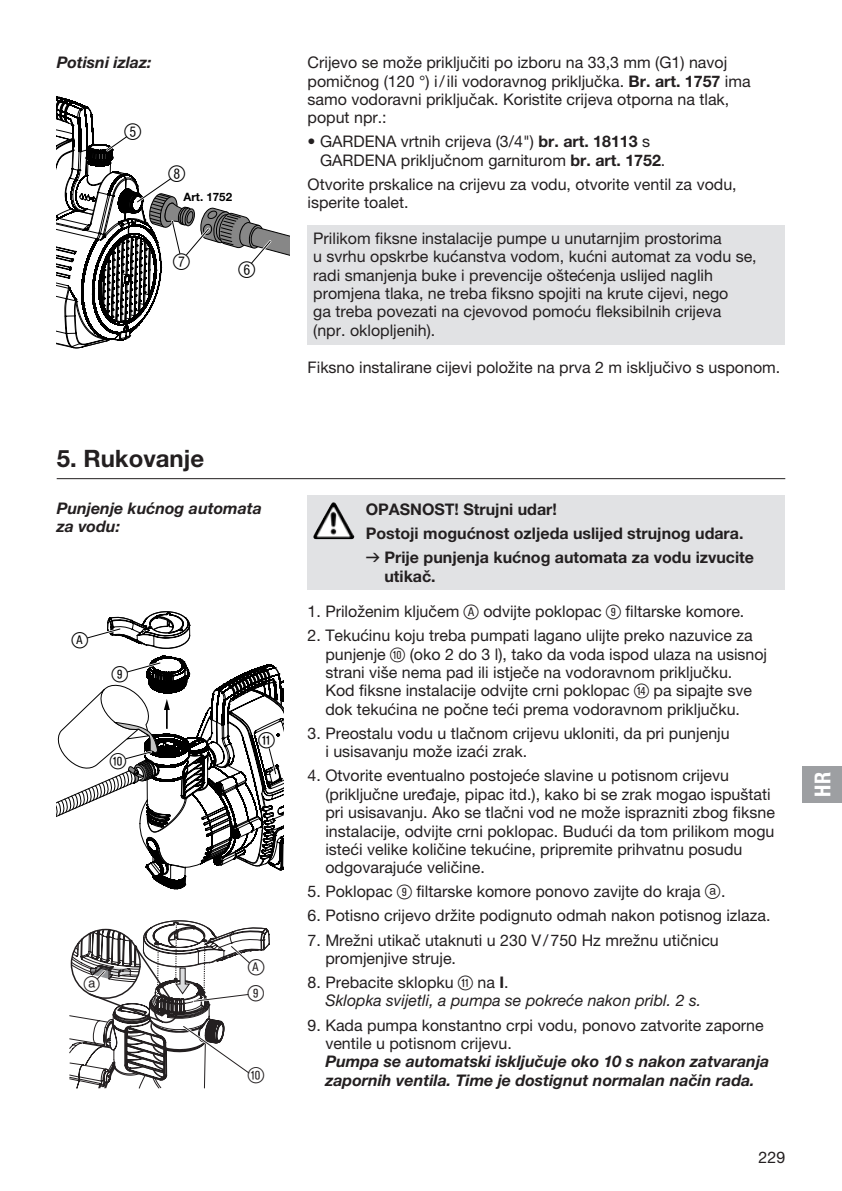
<style>
.page{position:relative;width:842px;height:1191px;background:#fff}
.page>*{position:absolute;margin:0;border:0;box-sizing:border-box;transform-origin:0 0}
.t1{font:700 24px "GARDENA Pro";color:#231f20}
.t2{font:22px "Ziffernim Kreisund Quadrat BQ";color:#000}
.t3{font:22px "Ziffern";color:#000}
.t4{font:22px "Ziffernim Kreisund Quadrat BQ";color:#231f20}
.t5{font:22px "GARDENA Pro Bo Cond";color:#fff}
.t6{font:21px "Ziffern";color:#231f20}
.t7{font:16px/18.4px "GARDENA Pro";color:#231f20}
.t8{font:italic 700 16px/18.4px "GARDENA Pro";color:#231f20}
.t9{font:700 16px/24px "GARDENA Pro";color:#231f20}
.t10{font:italic 16px/18.4px "GARDENA Pro";color:#231f20}
.t11{font:700 11.6px "GARDENA Pro";color:#000}
.s1{font-weight:700}
.s2{font-family:"Formdruck";font-weight:400}
.s3{font-family:"Ziffernim Kreisund Quadrat BQ";font-size:20px}
.s4{font-stretch:condensed;font-size:12px}
.s5{font-family:"Ziffern";font-size:20px}
.s6{font-style:normal}
.s7{font-family:"Ziffernim Kreisund Quadrat BQ";font-style:normal;font-size:20px}
.s8{font-weight:700;font-style:normal}
</style>
<div class="page">
<div style="left:802px;top:766px;width:40px;height:36px;background:#9d9fa2"></div>
<div style="left:308px;top:225px;width:477px;height:119px;background:#e1e2e4"></div>
<svg style="left:57px;top:96px;width:232px;height:253px"></svg>
<div style="left:308px;top:495px;width:477px;height:95px;background:#e1e2e4"></div>
<hr style="left:57px;top:478px;width:728px;height:1px;background:#231f20">
<svg style="left:57px;top:611px;width:226px;height:278px"></svg>
<svg style="left:69px;top:920px;width:201px;height:168px"></svg>
<img style="left:315px;top:502px;width:18px;height:31px">
<p class="t8" style="left:57px;top:53px;width:96px">Potisni izlaz:</p>
<h2 class="t3" style="left:125px;top:120px;width:19px">5</h2>
<h2 class="t3" style="left:169px;top:162px;width:19px">8</h2>
<p class="t11" style="left:184px;top:189px;width:50px">Art. 1752</p>
<h2 class="t3" style="left:173px;top:249px;width:19px">7</h2>
<h2 class="t3" style="left:238px;top:257px;width:19px">6</h2>
<h1 class="t1" style="left:57px;top:443px;width:149px">5. Rukovanje</h1>
<p class="t8" style="left:57px;top:498px;width:207px">Punjenje kućnog automata za vodu:</p>
<h2 class="t2" style="left:72px;top:628px;width:18px">ß<sup>A</sup></h2>
<h2 class="t2" style="left:112px;top:662px;width:18px">9</h2>
<h2 class="t2" style="left:110px;top:748px;width:18px">0</h2>
<h3 class="t6" style="left:84px;top:972px;width:18px">a</h3>
<h2 class="t2" style="left:259px;top:728px;width:18px">q</h2>
<h2 class="t4" style="left:248px;top:954px;width:18px">ß<sup>A</sup></h2>
<h2 class="t4" style="left:248px;top:980px;width:18px">9</h2>
<h2 class="t4" style="left:248px;top:1062px;width:18px">0</h2>
<p class="t7" style="left:308px;top:53px;width:445px">Crijevo se može priključiti po izboru na 33,3 mm (G1) navoj pomičnog (120 °) i/ili vodoravnog priključka. <span class="s1">Br. art. 1757</span> ima samo vodoravni priključak. Koristite crijeva otporna na tlak, poput npr.:</p>
<p class="t7" style="left:320px;top:132px;width:347px;text-indent:-12px">• GARDENA vrtnih crijeva (3/4") <span class="s1">br. art. 18113</span> s<br>GARDENA priključnom garniturom <span class="s1">br. art. 1752</span>.</p>
<p class="t7" style="left:308px;top:175px;width:431px">Otvorite prskalice na crijevu za vodu, otvorite ventil za vodu, isperite toalet.</p>
<p class="t7" style="left:313px;top:229px;width:445px">Prilikom fiksne instalacije pumpe u unutarnjim prostorima<br>u svrhu opskrbe kućanstva vodom, kućni automat za vodu se, radi smanjenja buke i prevencije oštećenja uslijed naglih promjena tlaka, ne treba fiksno spojiti na krute cijevi, nego<br>ga treba povezati na cjevovod pomoću fleksibilnih crijeva (npr. oklopljenih).</p>
<p class="t7" style="left:308px;top:358px;width:474px">Fiksno instalirane cijevi položite na prva 2 m isključivo s usponom.</p>
<p class="t9" style="left:366px;top:497px;width:390px">OPASNOST! Strujni udar!<br>Postoji mogućnost ozljeda uslijed strujnog udara. <span class="s2">v</span> Prije punjenja kućnog automata za vodu izvucite</p>
<p class="t9" style="left:384px;top:563px;width:53px">utikač.</p>
<p class="t7" style="left:308px;top:602px;width:438px">1. Priloženim ključem <span class="s3">ß</span><span class="s4">A</span> odvijte poklopac <span class="s3">9</span> filtarske komore.</p>
<p class="t7" style="left:325px;top:626px;width:443px;text-indent:-18px">2. Tekućinu koju treba pumpati lagano ulijte preko nazuvice za punjenje <span class="s3">0</span> (oko 2 do 3 l), tako da voda ispod ulaza na usisnoj strani više nema pad ili istječe na vodoravnom priključku.<br>Kod fiksne instalacije odvijte crni poklopac <span class="s3">r</span> pa sipajte sve dok tekućina ne počne teći prema vodoravnom priključku.</p>
<p class="t7" style="left:325px;top:723px;width:406px;text-indent:-18px">3. Preostalu vodu u tlačnom crijevu ukloniti, da pri punjenju i usisavanju može izaći zrak.</p>
<p class="t7" style="left:325px;top:766px;width:451px;text-indent:-18px">4. Otvorite eventualno postojeće slavine u potisnom crijevu (priključne uređaje, pipac itd.), kako bi se zrak mogao ispuštati pri usisavanju. Ako se tlačni vod ne može isprazniti zbog fiksne instalacije, odvijte crni poklopac. Budući da tom prilikom mogu isteći velike količine tekućine, pripremite prihvatnu posudu odgovarajuće veličine.</p>
<p class="t7" style="left:308px;top:882px;width:419px">5. Poklopac <span class="s3">9</span> filtarske komore ponovo zavijte do kraja <span class="s5">a</span>.</p>
<p class="t7" style="left:308px;top:906px;width:464px">6. Potisno crijevo držite podignuto odmah nakon potisnog izlaza.</p>
<p class="t7" style="left:325px;top:930px;width:395px;text-indent:-18px">7. Mrežni utikač utaknuti u 230 V/750 Hz mrežnu utičnicu promjenjive struje.</p>
<p class="t10" style="left:325px;top:973px;width:377px;text-indent:-18px"><span class="s6">8. Prebacite sklopku</span> <span class="s7">q</span> <span class="s6">na</span> <span class="s8">I</span><span class="s6">.<br></span>Sklopka svijetli, a pumpa se pokreće nakon pribl. 2 s.</p>
<p class="t7" style="left:325px;top:1015px;width:440px;text-indent:-18px">9. Kada pumpa konstantno crpi vodu, ponovo zatvorite zaporne ventile u potisnom crijevu.</p>
<p class="t8" style="left:325px;top:1052px;width:445px">Pumpa se automatski isključuje oko 10 s nakon zatvaranja zapornih ventila. Time je dostignut normalan način rada.</p>
<p class="t7" style="left:759px;top:1147px;width:28px">229</p>
<h2 class="t5" style="left:809px;top:796px;width:26px;rotate:-90deg">HR</h2>
</div>
